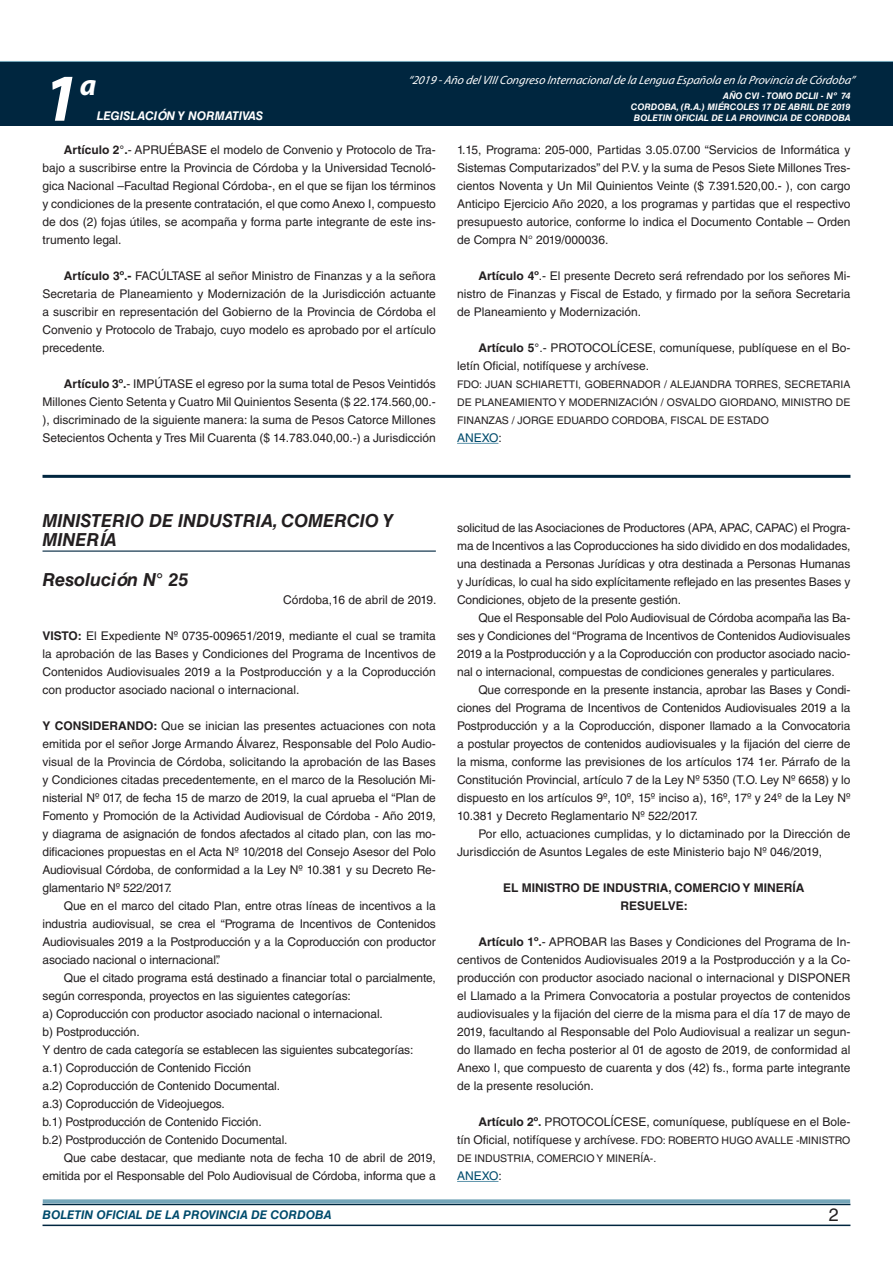
<style>
.page{position:relative;width:893px;height:1263px;background:#fff}
.page>*{position:absolute;margin:0;border:0;box-sizing:border-box;transform-origin:0 0}
.t1{font:italic 700 67.5px "Myriad Pro";color:#fff}
.t2{font:italic 700 30px "Myriad Pro";color:#fff}
.t3{font:italic 700 18px/19.5px "Helvetica LT Std";color:#231f20}
.t4{font:18px "Helvetica LT Std";color:#231f20}
.t5{font:12px/18px "Helvetica LT Std";letter-spacing:-.01em;color:#231f20;text-align:justify}
.t6{font:italic 12px "Myriad Pro";color:#fff}
.t7{font:700 12px/18px "Helvetica LT Std";color:#231f20;text-align:center}
.t8{font:italic 700 12px "Helvetica LT Std";color:#004b6c}
.t9{font:italic 700 12px "Helvetica LT Std";color:#fff}
.t10{font:12px "Helvetica LT Std";color:#004b6c}
.t11{font:10.5px/18px "Helvetica LT Std";color:#231f20}
.t12{font:italic 700 9px/10.8px "Helvetica LT Std";color:#fff;text-align:right}
.s1{font-weight:700}
.s2{color:#231f20}
.s3{font-size:10.5px}
</style>
<div class="page">
<div style="left:0;top:61px;width:893px;height:6px;background:#73a5b8"></div>
<div style="left:0;top:62px;width:893px;height:64px;background:#00263f"></div>
<hr style="left:43px;top:1224px;width:807px;height:2px;background:#00263f">
<div style="left:42px;top:1198px;width:809px;height:8px;background:#fff;opacity:.75"></div>
<hr style="left:457px;top:443px;width:41px;height:1px;background:#5c93aa">
<hr style="left:43px;top:475px;width:807px;height:3px;background:#00263f">
<hr style="left:43px;top:550px;width:393px;height:2px;background:#00263f">
<hr style="left:457px;top:1181px;width:41px;height:1px;background:#5c93aa">
<h1 class="t1" style="left:43px;top:54px;width:38px">1</h1>
<h2 class="t2" style="left:80px;top:66px;width:18px">a</h2>
<p class="t9" style="left:97px;top:109px;width:168px">LEGISLACIÓN Y NORMATIVAS</p>
<p class="t6" style="left:408px;top:72px;width:448px">“2019 -Año delVIIICongreso Internacionalde la Lengua Esp añola en la Provincia de Córdoba”</p>
<p class="t12" style="left:631px;top:91px;width:221px">AÑO CVI - TOMO DCLII - Nº 74<br>CORDOBA, (R.A.) MIÉRCOLES 17 DE ABRIL DE 2019<br>BOLETIN OFICIAL DE LA PROVINCIA DE CORDOBA</p>
<p class="t5" style="left:43px;top:141px;width:395px;text-indent:21px"><span class="s1">Artículo 2°.</span>- APRUÉBASE el modelo de Convenio y Protocolo de Tra&shy;bajo a suscribirse entre la Provincia de Córdoba y la Universidad Tecnoló&shy;gica Nacional –Facultad Regional Córdoba-, en el que se fijan los términos y condiciones de la presente contratación, el que como Anexo I, compuesto de dos (2) fojas útiles, se acompaña y forma parte integrante de este ins&shy;trumento legal.</p>
<p class="t5" style="left:43px;top:267px;width:395px;text-indent:21px"><span class="s1">Artículo 3º.-</span> FACÚLTASE al señor Ministro de Finanzas y a la señora Secretaria de Planeamiento y Modernización de la Jurisdicción actuante a suscribir en representación del Gobierno de la Provincia de Córdoba el Convenio y Protocolo de Trabajo, cuyo modelo es aprobado por el artículo precedente.</p>
<p class="t5" style="left:43px;top:375px;width:395px;text-indent:21px"><span class="s1">Artículo 3º.</span>- IMPÚTASE el egreso por la suma total de Pesos Veintidós Millones Ciento Setenta y Cuatro Mil Quinientos Sesenta ($ 22.174.560,00.- ), discriminado de la siguiente manera: la suma de Pesos Catorce Millones Setecientos Ochenta y Tres Mil Cuarenta ($ 14.783.040,00.-) a Jurisdicción</p>
<p class="t5" style="left:457px;top:141px;width:395px">1.15, Programa: 205-000, Partidas 3.05.07.00 “Servicios de Informática y Sistemas Computarizados” del P.V. y la suma de Pesos Siete Millones Tres&shy;cientos Noventa y Un Mil Quinientos Veinte ($ 7.391.520,00.- ), con cargo Anticipo Ejercicio Año 2020, a los programas y partidas que el respectivo presupuesto autorice, conforme lo indica el Documento Contable – Orden de Compra N° 2019/000036.</p>
<p class="t5" style="left:457px;top:267px;width:395px;text-indent:21px"><span class="s1">Artículo 4º</span>.- El presente Decreto será refrendado por los señores Mi&shy;nistro de Finanzas y Fiscal de Estado, y firmado por la señora Secretaria de Planeamiento y Modernización.</p>
<p class="t5" style="left:457px;top:339px;width:395px;text-indent:21px"><span class="s1">Artículo 5°</span>.- PROTOCOLÍCESE, comuníquese, publíquese en el Bo&shy;letín Oficial, notifíquese y archívese.</p>
<p class="t11" style="left:457px;top:375px;width:228px">FDO: JUAN SCHIARETTI, GOBERNADOR / Alejandra</p>
<p class="t11" style="left:735px;top:375px;width:15px">Torres</p>
<p class="t11" style="left:778px;top:375px;width:21px">, Secretaria</p>
<p class="t11" style="left:457px;top:393px;width:33px">de Planeamiento</p>
<p class="t11" style="left:559px;top:393px;width:27px">y Moderni</p>
<p class="t11" style="left:457px;top:393px;width:395px;text-indent:161px">zación / OSVALDO GIORDANO, MINISTRO DE<br>FINANZAS / JORGE EDUARDO CORDOBA, FISCAL DE ESTADO</p>
<p class="t10" style="left:457px;top:431px;width:46px">ANEXO<span class="s2">:</span></p>
<h3 class="t3" style="left:43px;top:510px;width:352px">MINISTERIO DE INDUSTRIA, COMERCIO Y<br>MINERÍA</h3>
<h3 class="t3" style="left:43px;top:569px;width:147px">Resolución N° 25</h3>
<p class="t5" style="left:283px;top:591px;width:155px">Córdoba,16 de abril de 2019.</p>
<p class="t5" style="left:43px;top:627px;width:395px"><span class="s1">VISTO:</span> El Expediente Nº 0735-009651/2019, mediante el cual se tramita la aprobación de las Bases y Condiciones del Programa de Incentivos de Contenidos Audiovisuales 2019 a la Postproducción y a la Coproducción con productor asociado nacional o internacional.</p>
<p class="t5" style="left:43px;top:717px;width:395px"><span class="s1">Y CONSIDERANDO:</span> Que se inician las presentes actuaciones con nota emitida por el señor Jorge Armando Álvarez, Responsable del Polo Audio&shy;visual de la Provincia de Córdoba, solicitando la aprobación de las Bases y Condiciones citadas precedentemente, en el marco de la Resolución Mi&shy;nisterial Nº 017, de fecha 15 de marzo de 2019, la cual aprueba el “Plan de Fomento y Promoción de la Actividad Audiovisual de Córdoba - Año 2019, y diagrama de asignación de fondos afectados al citado plan, con las mo&shy;dificaciones propuestas en el Acta Nº 10/2018 del Consejo Asesor del Polo Audiovisual Córdoba, de conformidad a la Ley Nº 10.381 y su Decreto Re&shy;glamentario Nº 522/2017.</p>
<p class="t5" style="left:43px;top:897px;width:395px;text-indent:21px">Que en el marco del citado Plan, entre otras líneas de incentivos a la industria audiovisual, se crea el “Programa de Incentivos de Contenidos Audiovisuales 2019 a la Postproducción y a la Coproducción con productor asociado nacional o internacional”.</p>
<p class="t5" style="left:43px;top:969px;width:395px;text-align:left;text-indent:21px">Que el citado programa está destinado a financiar total o parcialmente, según corresponda, proyectos en las siguientes categorías:<br>a) Coproducción con productor asociado nacional o internacional.<br>b) Postproducción.<br>Y dentro de cada categoría se establecen las siguientes subcategorías: a.1) Coproducción de Contenido Ficción<br>a.2) Coproducción de Contenido Documental.<br>a.3) Coproducción de Videojuegos.<br>b.1) Postproducción de Contenido Ficción.<br>b.2) Postproducción de Contenido Documental.</p>
<p class="t5" style="left:43px;top:1149px;width:395px;text-align:right">Que cabe destacar, que mediante nota de fecha 10 de abril de 2019, emitida por el Responsable del Polo Audiovisual de Córdoba, informa que a</p>
<p class="t5" style="left:457px;top:519px;width:395px">solicitud de las Asociaciones de Productores (APA, APAC, CAPAC) el Progra&shy;ma de Incentivos a las Coproducciones ha sido dividido en dos modalidades, una destinada a Personas Jurídicas y otra destinada a Personas Humanas y Jurídicas, lo cual ha sido explícitamente reflejado en las presentes Bases y Condiciones, objeto de la presente gestión.</p>
<p class="t5" style="left:457px;top:609px;width:395px;text-indent:21px">Que el Responsable del Polo Audiovisual de Córdoba acompaña las Ba&shy;ses y Condiciones del “Programa de Incentivos de Contenidos Audiovisuales 2019 a la Postproducción y a la Coproducción con productor asociado nacio&shy;nal o internacional, compuestas de condiciones generales y particulares.</p>
<p class="t5" style="left:457px;top:681px;width:395px;text-indent:21px">Que corresponde en la presente instancia, aprobar las Bases y Condi&shy;ciones del Programa de Incentivos de Contenidos Audiovisuales 2019 a la Postproducción y a la Coproducción, disponer llamado a la Convocatoria a postular proyectos de contenidos audiovisuales y la fijación del cierre de la misma, conforme las previsiones de los artículos 174 1er. Párrafo de la Constitución Provincial, artículo 7 de la Ley Nº 5350 (T.O. Ley Nº 6658) y lo dispuesto en los artículos 9º, 10º, 15º inciso a), 16º, 17º y 24º de la Ley Nº 10.381 y Decreto Reglamentario Nº 522/2017.</p>
<p class="t5" style="left:457px;top:825px;width:395px;text-indent:21px">Por ello, actuaciones cumplidas, y lo dictaminado por la Dirección de<br>Jurisdicción de Asuntos Legales de este Ministerio bajo Nº 046/2019,</p>
<p class="t7" style="left:503px;top:878px;width:303px">EL MINISTRO DE INDUSTRIA, COMERCIO Y MINERÍA<br>RESUELVE:</p>
<p class="t5" style="left:457px;top:933px;width:395px;text-indent:21px"><span class="s1">Artículo 1º.</span>- APROBAR las Bases y Condiciones del Programa de In&shy;centivos de Contenidos Audiovisuales 2019 a la Postproducción y a la Co&shy;producción con productor asociado nacional o internacional y DISPONER el Llamado a la Primera Convocatoria a postular proyectos de contenidos audiovisuales y la fijación del cierre de la misma para el día 17 de mayo de 2019, facultando al Responsable del Polo Audiovisual a realizar un segun&shy;do llamado en fecha posterior al 01 de agosto de 2019, de conformidad al Anexo I, que compuesto de cuarenta y dos (42) fs., forma parte integrante de la presente resolución.</p>
<p class="t5" style="left:457px;top:1113px;width:395px;text-indent:21px"><span class="s1">Artículo 2º.</span> PROTOCOLÍCESE, comuníquese, publíquese en el Bole&shy;tín Oficial, notifíquese y archívese. <span class="s3">FDO: Roberto</span></p>
<p class="t11" style="left:722px;top:1131px;width:17px">Hugo</p>
<p class="t11" style="left:755px;top:1131px;width:60px">AVALLE -Ministro</p>
<p class="t11" style="left:457px;top:1149px;width:28px">de Industria</p>
<p class="t11" style="left:531px;top:1149px;width:22px">, Comercio</p>
<p class="t11" style="left:597px;top:1149px;width:26px">y Minería</p>
<p class="t11" style="left:650px;top:1149px;width:8px">-.</p>
<p class="t10" style="left:457px;top:1169px;width:46px">ANEXO<span class="s2">:</span></p>
<p class="t8" style="left:43px;top:1208px;width:290px">BOLETIN OFICIAL DE LA PROVINCIA DE CORDOBA</p>
<h3 class="t4" style="left:829px;top:1204px;width:12px">2</h3>
</div>
